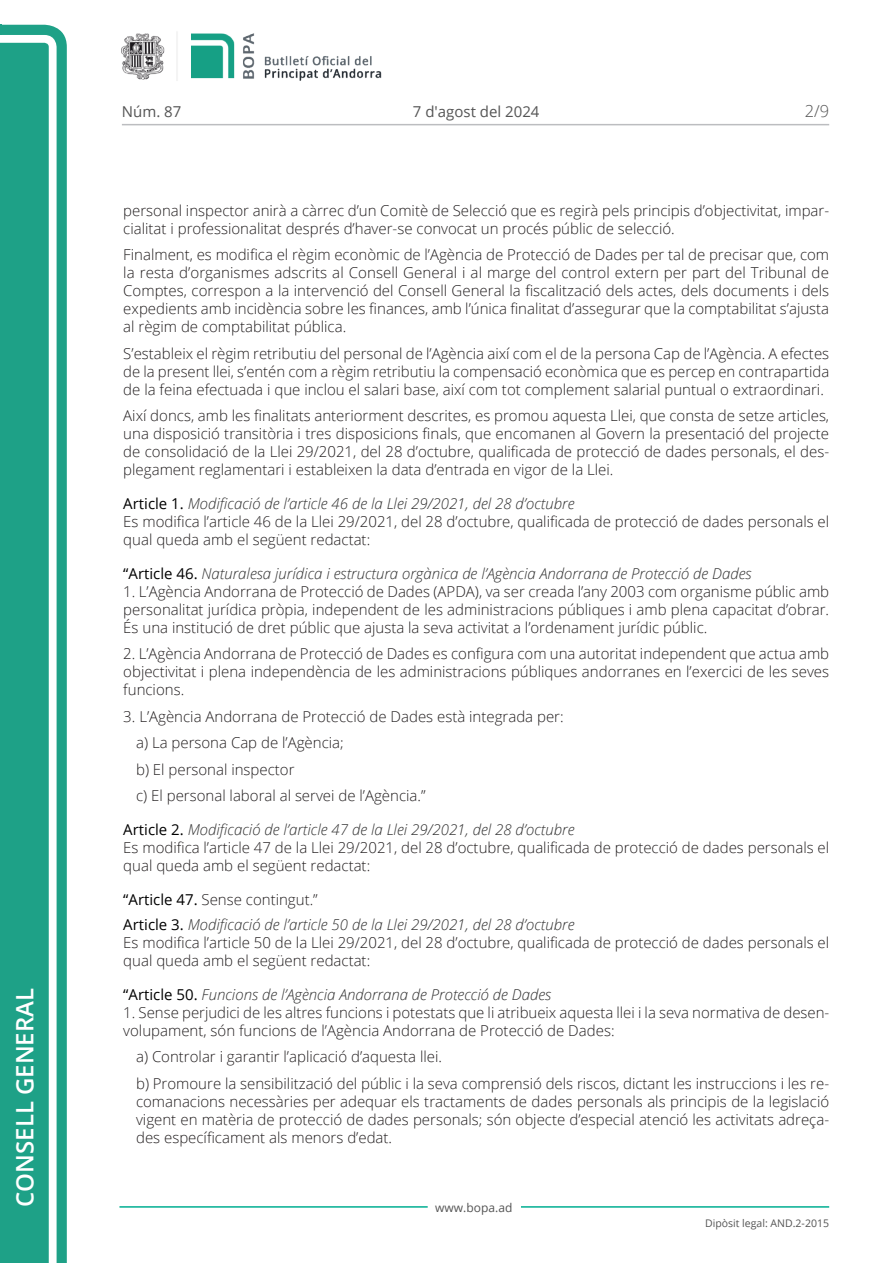
<style>
.page{position:relative;width:893px;height:1263px;background:#fff}
.page>*{position:absolute;margin:0;border:0;box-sizing:border-box;transform-origin:0 0}
.t1{font:600 24px "Open Sans";color:#fff}
.t2{font:300 16.5px "Open Sans";color:#545454}
.Body_text{font:300 15px/18px "Open Sans";color:#231f20}
.Body_text_i{font:300 15px/18px "Open Sans";color:#231f20;text-align:justify}
.Titol_7{font:italic 300 15px "Open Sans";color:#303030}
.Titol_7-2{font:300 15px "Open Sans";color:#231f20}
.t3{font:15px "Open Sans";color:#545454}
.t4{font:12px "Open Sans";color:#545454}
.t5{font:10.5px "Open Sans";color:#545454}
.s1{font-weight:400;font-style:normal;color:#000}
.s2{font-weight:400;color:#000}
</style>
<div class="page">
<svg style="left:0;top:25px;width:67px;height:1238px;fill:#1ea187"></svg>
<div style="left:0;top:43px;width:49px;height:1220px;background:#1ea187"></div>
<img style="left:122px;top:32px;width:260px;height:49px">
<hr style="left:119px;top:1206px;width:309px;height:2px;background:#00ae91">
<hr style="left:521px;top:1206px;width:308px;height:2px;background:#00ae91">
<hr style="left:122px;top:124px;width:707px;height:1px;background:#bcbdc0">
<h1 class="t1" style="left:8px;top:1207px;width:220px;rotate:-90deg">Consell General</h1>
<p class="t3" style="left:122px;top:102px;width:61px">Núm. 87</p>
<p class="t3" style="left:413px;top:102px;width:128px">7 d'agost del 2024</p>
<p class="t2" style="left:805px;top:100px;width:26px">2/9</p>
<p class="Body_text" style="left:123px;top:201px;width:707px">personal inspector anirà a càrrec d’un Comitè de Selecció que es regirà pels principis d’objectivitat, impar&shy;cialitat i professionalitat després d’haver-se convocat un procés públic de selecció.</p>
<p class="Body_text" style="left:123px;top:245px;width:707px;text-align:justify">Finalment, es modifica el règim econòmic de l’Agència de Protecció de Dades per tal de precisar que, com la resta d’organismes adscrits al Consell General i al marge del control extern per part del Tribunal de Comptes, correspon a la intervenció del Consell General la fiscalització dels actes, dels documents i dels expedients amb incidència sobre les finances, amb l’única finalitat d’assegurar que la comptabilitat s’ajusta al règim de comptabilitat pública.</p>
<p class="Body_text" style="left:123px;top:344px;width:708px;text-align:justify">S’estableix el règim retributiu del personal de l’Agència així com el de la persona Cap de l’Agència. A efectes de la present llei, s’entén com a règim retributiu la compensació econòmica que es percep en contrapartida de la feina efectuada i que inclou el salari base, així com tot complement salarial puntual o extraordinari.</p>
<p class="Body_text" style="left:123px;top:406px;width:707px;text-align:justify">Així doncs, amb les finalitats anteriorment descrites, es promou aquesta Llei, que consta de setze articles, una disposició transitòria i tres disposicions finals, que encomanen al Govern la presentació del projecte de consolidació de la Llei 29/2021, del 28 d’octubre, qualificada de protecció de dades personals, el des&shy;plegament reglamentari i estableixen la data d’entrada en vigor de la Llei.</p>
<p class="Titol_7" style="left:123px;top:493px;width:453px"><span class="s1">Article 1.</span> Modificació de l’article 46 de la Llei 29/2021, del 28 d’octubre</p>
<p class="Body_text" style="left:123px;top:512px;width:707px">Es modifica l’article 46 de la Llei 29/2021, del 28 d’octubre, qualificada de protecció de dades personals el qual queda amb el següent redactat:</p>
<p class="Titol_7" style="left:123px;top:563px;width:630px"><span class="s1">“Article 46.</span> Naturalesa jurídica i estructura orgànica de l’Agència Andorrana de Protecció de Dades</p>
<p class="Body_text" style="left:123px;top:582px;width:707px;text-align:justify">1. L’Agència Andorrana de Protecció de Dades (APDA), va ser creada l’any 2003 com organisme públic amb personalitat jurídica pròpia, independent de les administracions públiques i amb plena capacitat d’obrar.<br>És una institució de dret públic que ajusta la seva activitat a l’ordenament jurídic públic.</p>
<p class="Body_text" style="left:123px;top:644px;width:707px;text-align:justify">2. L’Agència Andorrana de Protecció de Dades es configura com una autoritat independent que actua amb objectivitat i plena independència de les administracions públiques andorranes en l’exercici de les seves funcions.</p>
<p class="Body_text" style="left:123px;top:707px;width:442px">3. L’Agència Andorrana de Protecció de Dades està integrada per:</p>
<p class="Body_text_i" style="left:136px;top:733px;width:209px">a) La persona Cap de l’Agència;</p>
<p class="Body_text_i" style="left:136px;top:760px;width:160px">b) El personal inspector</p>
<p class="Body_text_i" style="left:136px;top:786px;width:291px">c) El personal laboral al servei de l’Agència.”</p>
<p class="Titol_7" style="left:123px;top:819px;width:453px"><span class="s1">Article 2.</span> Modificació de l’article 47 de la Llei 29/2021, del 28 d’octubre</p>
<p class="Body_text" style="left:123px;top:838px;width:707px">Es modifica l’article 47 de la Llei 29/2021, del 28 d’octubre, qualificada de protecció de dades personals el qual queda amb el següent redactat:</p>
<p class="Titol_7-2" style="left:123px;top:889px;width:196px"><span class="s2">“Article 47.</span> Sense contingut.”</p>
<p class="Titol_7" style="left:123px;top:914px;width:453px"><span class="s1">Article 3.</span> Modificació de l’article 50 de la Llei 29/2021, del 28 d’octubre</p>
<p class="Body_text" style="left:123px;top:933px;width:707px">Es modifica l’article 50 de la Llei 29/2021, del 28 d’octubre, qualificada de protecció de dades personals el qual queda amb el següent redactat:</p>
<p class="Titol_7" style="left:123px;top:984px;width:429px"><span class="s1">“Article 50.</span> Funcions de l’Agència Andorrana de Protecció de Dades</p>
<p class="Body_text" style="left:123px;top:1003px;width:707px">1. Sense perjudici de les altres funcions i potestats que li atribueix aquesta llei i la seva normativa de desen&shy;volupament, són funcions de l’Agència Andorrana de Protecció de Dades:</p>
<p class="Body_text_i" style="left:136px;top:1047px;width:307px">a) Controlar i garantir l’aplicació d’aquesta llei.</p>
<p class="Body_text_i" style="left:136px;top:1074px;width:695px">b) Promoure la sensibilització del públic i la seva comprensió dels riscos, dictant les instruccions i les re&shy;comanacions necessàries per adequar els tractaments de dades personals als principis de la legislació vigent en matèria de protecció de dades personals; són objecte d’especial atenció les activitats adreça&shy;des específicament als menors d’edat.</p>
<p class="t4" style="left:435px;top:1199px;width:79px">www.bopa.ad</p>
<p class="t5" style="left:705px;top:1216px;width:125px">Dipòsit legal: AND.2-2015</p>
</div>
